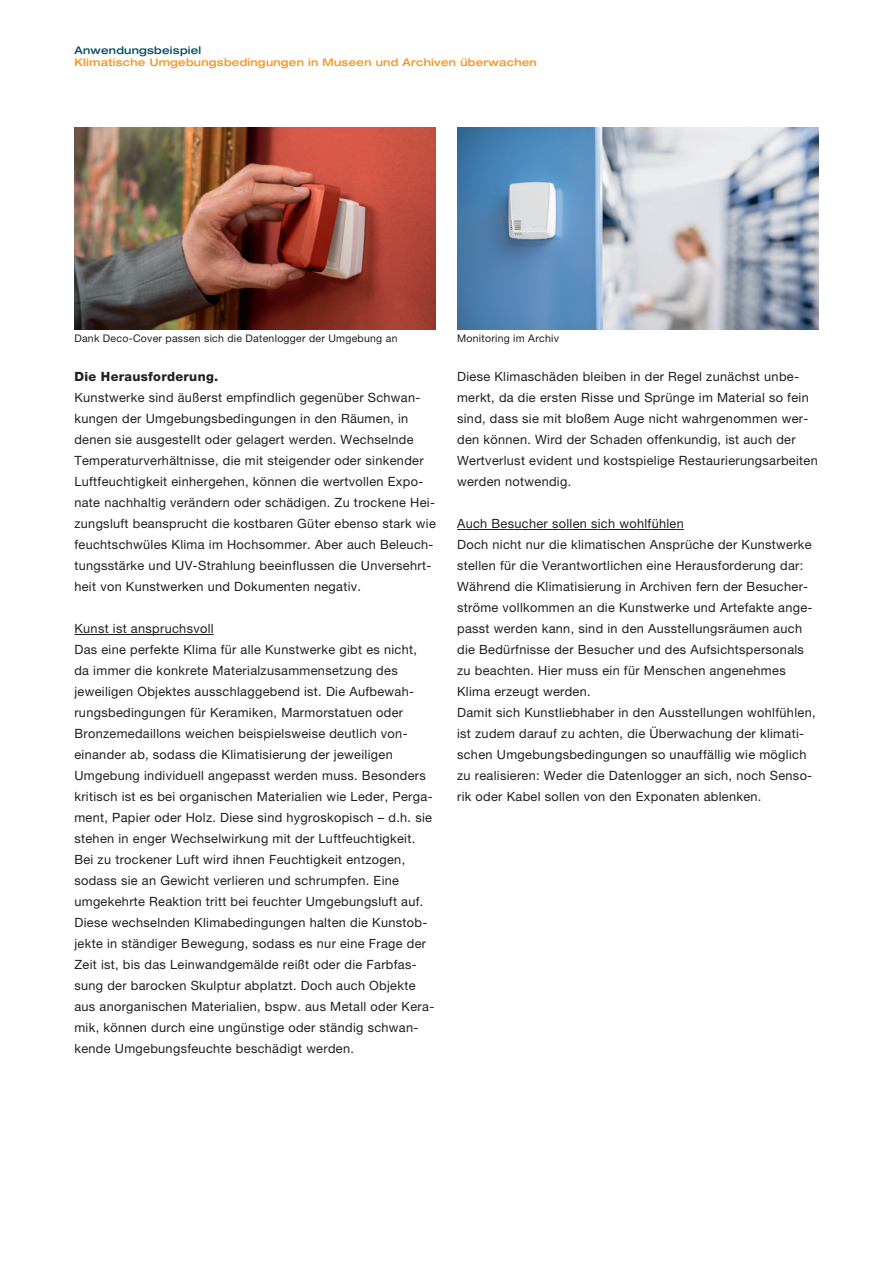
<style>
.page{position:relative;width:893px;height:1263px;background:#fff}
.page>*{position:absolute;margin:0;border:0;box-sizing:border-box;transform-origin:0 0}
.t1{font:12.75px/21px "Helvetica Neue LTW1 G";letter-spacing:.025em;color:#231f20}
.t2{font:800 12.75px "Helvetica Neue LTW1 G";letter-spacing:.025em;color:#231f20}
.t3{font:10.5px "Helvetica Neue LTW1 G";letter-spacing:.025em;color:#231f20}
.t4{font:500 expanded 10.5px "Helvetica Neue LTW1 G";letter-spacing:.025em;color:#f7931d}
.t5{font:500 expanded 10.5px "Helvetica Neue LTW1 G";letter-spacing:.025em;color:#074f64}
</style>
<div class="page">
<img style="left:457px;top:128px;width:362px;height:202px">
<img style="left:74px;top:128px;width:362px;height:202px">
<hr style="left:74px;top:634px;width:140px;height:1px;background:#231f20">
<hr style="left:457px;top:529px;width:227px;height:1px;background:#231f20">
<p class="t5" style="left:74px;top:43px;width:128px">Anwendungsbeispiel</p>
<p class="t4" style="left:74px;top:56px;width:464px">Klimatische Umgebungsbedingungen in Museen und Archiven überwachen</p>
<p class="t3" style="left:74px;top:332px;width:325px">Dank Deco-Cover passen sich die Datenlogger der Umgebung an</p>
<p class="t3" style="left:457px;top:332px;width:103px">Monitoring im Archiv</p>
<p class="t2" style="left:74px;top:369px;width:145px">Die Herausforderung.</p>
<p class="t1" style="left:74px;top:387px;width:363px">Kunstwerke sind äußerst empfindlich gegenüber Schwan&shy;kungen der Umgebungsbedingungen in den Räumen, in denen sie ausgestellt oder gelagert werden. Wechselnde Temperaturverhältnisse, die mit steigender oder sinkender Luftfeuchtigkeit einhergehen, können die wertvollen Expo&shy;nate nachhaltig verändern oder schädigen. Zu trockene Hei&shy;zungsluft beansprucht die kostbaren Güter ebenso stark wie feuchtschwüles Klima im Hochsommer. Aber auch Beleuch&shy;tungsstärke und UV-Strahlung beeinflussen die Unversehrt&shy;heit von Kunstwerken und Dokumenten negativ.</p>
<p class="t1" style="left:74px;top:618px;width:361px">Kunst ist anspruchsvoll<br>Das eine perfekte Klima für alle Kunstwerke gibt es nicht, da immer die konkrete Materialzusammensetzung des jeweiligen Objektes ausschlaggebend ist. Die Aufbewah&shy;rungsbedingungen für Keramiken, Marmorstatuen oder Bronzemedaillons weichen beispielsweise deutlich von&shy;einander ab, sodass die Klimatisierung der jeweiligen Umgebung individuell angepasst werden muss. Besonders kritisch ist es bei organischen Materialien wie Leder, Perga&shy;ment, Papier oder Holz. Diese sind hygroskopisch – d.h. sie stehen in enger Wechselwirkung mit der Luftfeuchtigkeit.<br>Bei zu trockener Luft wird ihnen Feuchtigkeit entzogen, sodass sie an Gewicht verlieren und schrumpfen. Eine umgekehrte Reaktion tritt bei feuchter Umgebungsluft auf.<br>Diese wechselnden Klimabedingungen halten die Kunstob&shy;jekte in ständiger Bewegung, sodass es nur eine Frage der Zeit ist, bis das Leinwandgemälde reißt oder die Farbfas&shy;sung der barocken Skulptur abplatzt. Doch auch Objekte aus anorganischen Materialien, bspw. aus Metall oder Kera&shy;mik, können durch eine ungünstige oder ständig schwan&shy;kende Umgebungsfeuchte beschädigt werden.</p>
<p class="t1" style="left:457px;top:366px;width:362px">Diese Klimaschäden bleiben in der Regel zunächst unbe&shy;merkt, da die ersten Risse und Sprünge im Material so fein sind, dass sie mit bloßem Auge nicht wahrgenommen wer&shy;den können. Wird der Schaden offenkundig, ist auch der Wertverlust evident und kostspielige Restaurierungsarbeiten werden notwendig.</p>
<p class="t1" style="left:457px;top:513px;width:360px">Auch Besucher sollen sich wohlfühlen<br>Doch nicht nur die klimatischen Ansprüche der Kunstwerke stellen für die Verantwortlichen eine Herausforderung dar:<br>Während die Klimatisierung in Archiven fern der Besucher&shy;ströme vollkommen an die Kunstwerke und Artefakte ange&shy;passt werden kann, sind in den Ausstellungsräumen auch die Bedürfnisse der Besucher und des Aufsichtspersonals zu beachten. Hier muss ein für Menschen angenehmes Klima erzeugt werden.<br>Damit sich Kunstliebhaber in den Ausstellungen wohlfühlen, ist zudem darauf zu achten, die Überwachung der klimati&shy;schen Umgebungsbedingungen so unauffällig wie möglich zu realisieren: Weder die Datenlogger an sich, noch Senso&shy;rik oder Kabel sollen von den Exponaten ablenken.</p>
</div>
